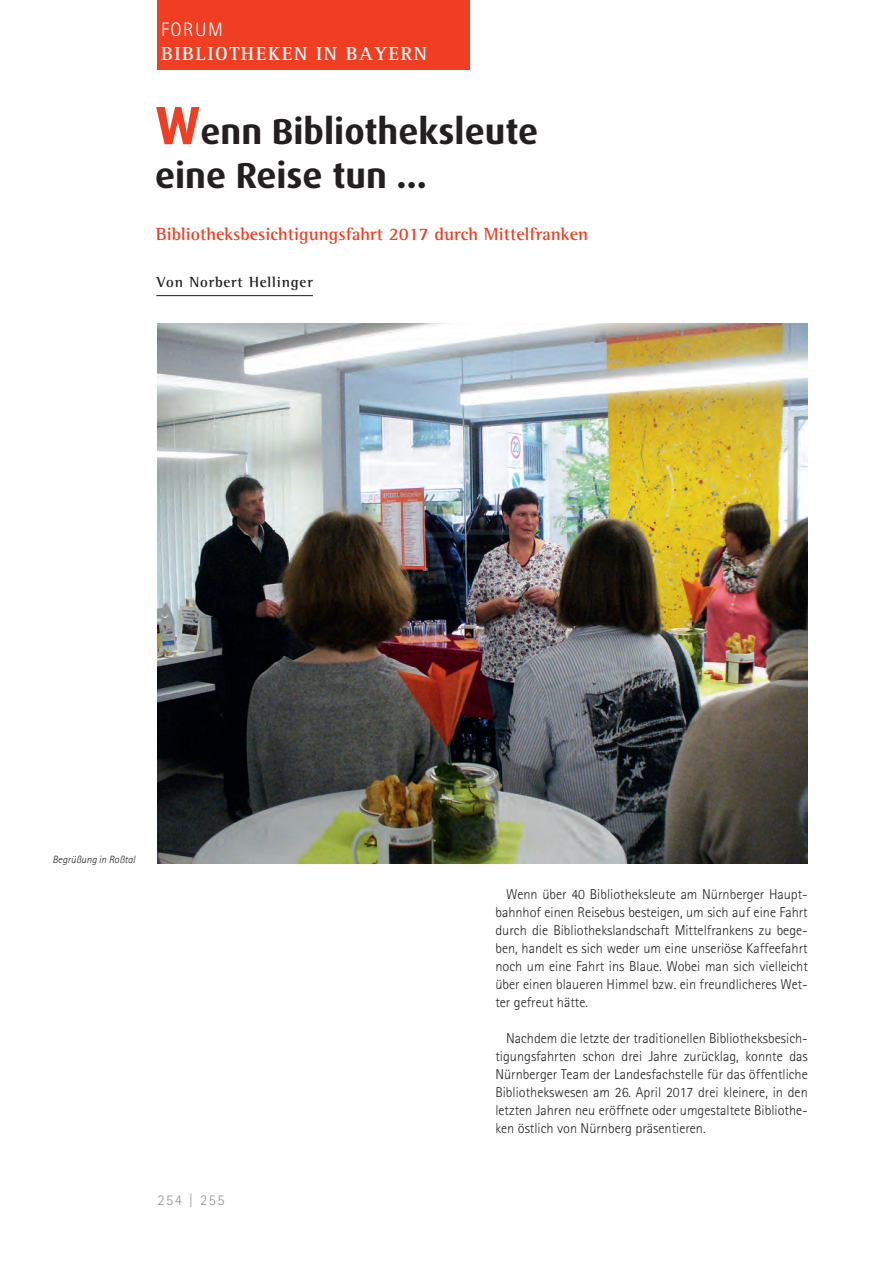
<style>
.page{position:relative;width:893px;height:1263px;background:#fff}
.page>*{position:absolute;margin:0;border:0;box-sizing:border-box;transform-origin:0 0}
.t1{font:700 36px/43.5px "Dax Offc Pro";color:#231f20}
.t2{font:700 19.5px "Rotis Serif Std";letter-spacing:.075em;color:#fff}
.t3{font:300 19.5px "Rotis Sans Serif Std";letter-spacing:.075em;color:#fff}
.t4{font:700 18px "Rotis Semi Serif Std";color:#ef3e22}
.t5{font:700 15px "Rotis Semi Serif Std";letter-spacing:.05em;color:#231f20}
.t6{font:300 15px "Rotis Sans Serif Std";letter-spacing:.1em;color:#939598}
.t7{font:300 14.25px/18px "Rotis Sans Serif Std";color:#231f20;text-align:justify}
.t8{font:italic 300 10.5px "Rotis Sans Serif Std";color:#231f20}
.s1{font-size:54px;color:#ef3e22}
</style>
<div class="page">
<div style="left:157px;top:0;width:313px;height:69px;background:#ef3e22"></div>
<hr style="left:156px;top:295px;width:157px;height:1px;background:#231f20">
<img style="left:157px;top:323px;width:651px;height:540px">
<h2 class="t3" style="left:161px;top:23px;width:63px">FORUM</h2>
<h2 class="t2" style="left:161px;top:47px;width:267px">BIBLIOTHEKEN IN BAYERN</h2>
<h1 class="t1" style="left:155px;top:110px;width:385px"><span class="s1">W</span>enn Bibliotheksleute eine Reise tun …</h1>
<p class="t4" style="left:156px;top:228px;width:434px">Bibliotheksbesichtigungsfahrt 2017 durch Mittelfranken</p>
<p class="t5" style="left:156px;top:277px;width:158px">Von Norbert Hellinger</p>
<p class="t8" style="left:52px;top:856px;width:84px">Begrüßung in Roßtal</p>
<p class="t6" style="left:157px;top:1195px;width:69px">254 | 255</p>
<p class="t7" style="left:495px;top:887px;width:314px;text-indent:11px">Wenn über 40 Bibliotheksleute am Nürnberger Haupt&shy;bahnhof einen Reisebus besteigen, um sich auf eine Fahrt durch die Bibliothekslandschaft Mittelfrankens zu bege&shy;ben, handelt es sich weder um eine unseriöse Kaffeefahrt noch um eine Fahrt ins Blaue. Wobei man sich vielleicht über einen blaueren Himmel bzw. ein freundlicheres Wet&shy;ter gefreut hätte.</p>
<p class="t7" style="left:495px;top:1031px;width:314px;text-indent:11px">Nachdem die letzte der traditionellen Bibliotheksbesich&shy;tigungsfahrten schon drei Jahre zurücklag, konnte das Nürnberger Team der Landesfachstelle für das öffentliche Bibliothekswesen am 26. April 2017 drei kleinere, in den letzten Jahren neu eröffnete oder umgestaltete Bibliothe&shy;ken östlich von Nürnberg präsentieren.</p>
</div>
